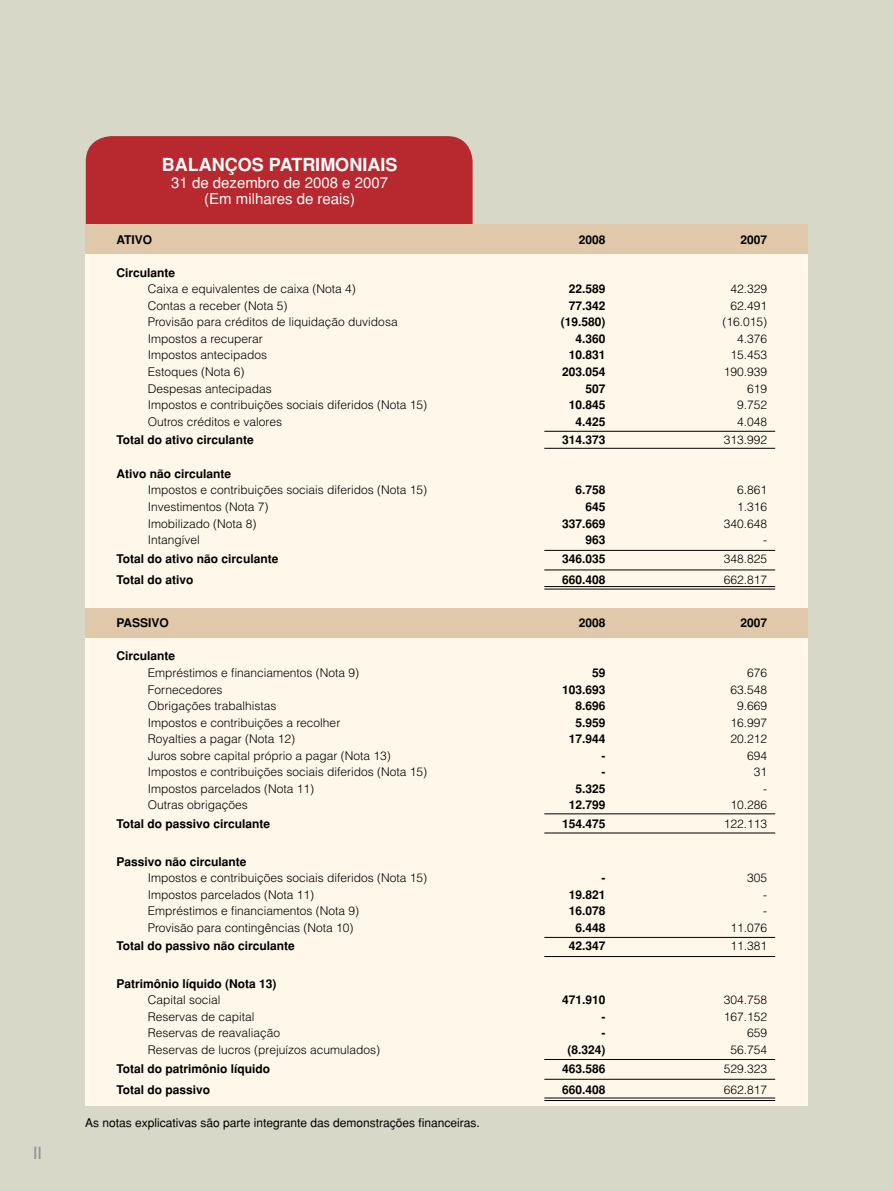
<style>
.page{position:relative;width:893px;height:1191px;background:#d8d8c9}
.page>*{position:absolute;margin:0;border:0;box-sizing:border-box;transform-origin:0 0}
.t1{font:700 18px "Helvetica";color:#fff}
.t2{font:18px "Humanist 521 BT";color:#939598}
.t3{font:15px/16.5px "Helvetica";color:#fff;text-align:center}
.t4{font:300 12px "Helvetica";color:#000}
.t5{font:700 12px "Helvetica";color:#000}
.t6{font:12px "Helvetica";color:#000}
</style>
<div class="page">
<div style="left:85px;top:234px;width:723px;height:872px;background:#fff7ea"></div>
<div style="left:86px;top:136px;width:387px;height:115px;background:#b8292f;border-radius:26px"></div>
<div style="left:85px;top:224px;width:723px;height:30px;background:#e0c9aa"></div>
<div style="left:85px;top:608px;width:723px;height:30px;background:#e0c9aa"></div>
<hr style="left:544px;top:431px;width:231px;height:1px;background:#000">
<hr style="left:544px;top:550px;width:231px;height:1px;background:#000">
<hr style="left:544px;top:569px;width:231px;height:1px;background:#000">
<hr style="left:544px;top:586px;width:231px;height:1px;background:#000">
<hr style="left:544px;top:589px;width:231px;height:1px;background:#000">
<hr style="left:544px;top:813px;width:231px;height:1px;background:#000">
<hr style="left:544px;top:937px;width:231px;height:1px;background:#000">
<hr style="left:544px;top:1079px;width:231px;height:1px;background:#000">
<hr style="left:544px;top:1059px;width:231px;height:1px;background:#000">
<hr style="left:544px;top:1097px;width:231px;height:1px;background:#000">
<hr style="left:544px;top:1100px;width:231px;height:1px;background:#000">
<hr style="left:544px;top:448px;width:231px;height:1px;background:#000">
<hr style="left:544px;top:832px;width:231px;height:1px;background:#000">
<hr style="left:544px;top:956px;width:231px;height:1px;background:#000">
<h1 class="t2" style="left:33px;top:1141px;width:10px">II</h1>
<h1 class="t1" style="left:162px;top:154px;width:237px">Balanços patrimoniais</h1>
<p class="t3" style="left:171px;top:174px;width:218px">31 de dezembro de 2008 e 2007 (Em milhares de reais)</p>
<p class="t5" style="left:117px;top:232px;width:37px">Ativo</p>
<p class="t5" style="left:579px;top:232px;width:28px">2008</p>
<p class="t5" style="left:740px;top:232px;width:28px">2007</p>
<p class="t5" style="left:117px;top:265px;width:60px">Circulante</p>
<p class="t4" style="left:148px;top:281px;width:210px">Caixa e equivalentes de caixa (Nota 4)</p>
<p class="t5" style="left:569px;top:282px;width:38px">22.589</p>
<p class="t4" style="left:730px;top:281px;width:38px">42.329</p>
<p class="t4" style="left:148px;top:298px;width:141px">Contas a receber (Nota 5)</p>
<p class="t5" style="left:569px;top:298px;width:38px">77.342</p>
<p class="t4" style="left:730px;top:298px;width:38px">62.491</p>
<p class="t4" style="left:148px;top:314px;width:251px">Provisão para créditos de liquidação duvidosa</p>
<p class="t5" style="left:561px;top:315px;width:46px">(19.580)</p>
<p class="t4" style="left:722px;top:314px;width:46px">(16.015)</p>
<p class="t4" style="left:148px;top:331px;width:117px">Impostos a recuperar</p>
<p class="t5" style="left:575px;top:332px;width:32px">4.360</p>
<p class="t4" style="left:737px;top:331px;width:32px">4.376</p>
<p class="t4" style="left:148px;top:348px;width:121px">Impostos antecipados</p>
<p class="t5" style="left:569px;top:348px;width:38px">10.831</p>
<p class="t4" style="left:730px;top:348px;width:38px">15.453</p>
<p class="t4" style="left:148px;top:364px;width:98px">Estoques (Nota 6)</p>
<p class="t5" style="left:562px;top:365px;width:45px">203.054</p>
<p class="t4" style="left:724px;top:364px;width:45px">190.939</p>
<p class="t4" style="left:148px;top:381px;width:126px">Despesas antecipadas</p>
<p class="t5" style="left:585px;top:381px;width:22px">507</p>
<p class="t4" style="left:747px;top:381px;width:22px">619</p>
<p class="t4" style="left:148px;top:397px;width:281px">Impostos e contribuições sociais diferidos (Nota 15)</p>
<p class="t5" style="left:569px;top:398px;width:38px">10.845</p>
<p class="t4" style="left:737px;top:397px;width:32px">9.752</p>
<p class="t4" style="left:148px;top:414px;width:136px">Outros créditos e valores</p>
<p class="t5" style="left:575px;top:414px;width:32px">4.425</p>
<p class="t4" style="left:737px;top:414px;width:32px">4.048</p>
<p class="t5" style="left:117px;top:433px;width:139px">Total do ativo circulante</p>
<p class="t5" style="left:562px;top:433px;width:45px">314.373</p>
<p class="t4" style="left:724px;top:432px;width:45px">313.992</p>
<p class="t5" style="left:117px;top:467px;width:116px">Ativo não circulante</p>
<p class="t4" style="left:148px;top:483px;width:281px">Impostos e contribuições sociais diferidos (Nota 15)</p>
<p class="t5" style="left:575px;top:483px;width:32px">6.758</p>
<p class="t4" style="left:737px;top:483px;width:32px">6.861</p>
<p class="t4" style="left:148px;top:499px;width:122px">Investimentos (Nota 7)</p>
<p class="t5" style="left:585px;top:500px;width:22px">645</p>
<p class="t4" style="left:737px;top:499px;width:32px">1.316</p>
<p class="t4" style="left:148px;top:516px;width:110px">Imobilizado (Nota 8)</p>
<p class="t5" style="left:562px;top:516px;width:45px">337.669</p>
<p class="t4" style="left:724px;top:516px;width:45px">340.648</p>
<p class="t4" style="left:148px;top:532px;width:54px">Intangível</p>
<p class="t5" style="left:585px;top:533px;width:22px">963</p>
<p class="t4" style="left:763px;top:532px;width:5px">-</p>
<p class="t5" style="left:117px;top:551px;width:163px">Total do ativo não circulante</p>
<p class="t5" style="left:562px;top:551px;width:45px">346.035</p>
<p class="t4" style="left:724px;top:551px;width:45px">348.825</p>
<p class="t5" style="left:117px;top:572px;width:79px">Total do ativo</p>
<p class="t5" style="left:562px;top:572px;width:45px">660.408</p>
<p class="t4" style="left:724px;top:572px;width:45px">662.817</p>
<p class="t5" style="left:117px;top:616px;width:54px">Passivo</p>
<p class="t5" style="left:579px;top:616px;width:28px">2008</p>
<p class="t5" style="left:740px;top:616px;width:28px">2007</p>
<p class="t5" style="left:117px;top:649px;width:60px">Circulante</p>
<p class="t4" style="left:148px;top:665px;width:213px">Empréstimos e financiamentos (Nota 9)</p>
<p class="t5" style="left:592px;top:666px;width:15px">59</p>
<p class="t4" style="left:747px;top:665px;width:22px">676</p>
<p class="t4" style="left:148px;top:682px;width:76px">Fornecedores</p>
<p class="t5" style="left:562px;top:682px;width:45px">103.693</p>
<p class="t4" style="left:730px;top:682px;width:38px">63.548</p>
<p class="t4" style="left:148px;top:698px;width:130px">Obrigações trabalhistas</p>
<p class="t5" style="left:575px;top:699px;width:32px">8.696</p>
<p class="t4" style="left:737px;top:698px;width:32px">9.669</p>
<p class="t4" style="left:148px;top:715px;width:194px">Impostos e contribuições a recolher</p>
<p class="t5" style="left:575px;top:715px;width:32px">5.959</p>
<p class="t4" style="left:730px;top:715px;width:38px">16.997</p>
<p class="t4" style="left:148px;top:731px;width:149px">Royalties a pagar (Nota 12)</p>
<p class="t5" style="left:569px;top:732px;width:38px">17.944</p>
<p class="t4" style="left:730px;top:731px;width:38px">20.212</p>
<p class="t4" style="left:148px;top:748px;width:244px">Juros sobre capital próprio a pagar (Nota 13)</p>
<p class="t5" style="left:602px;top:748px;width:5px">-</p>
<p class="t4" style="left:747px;top:748px;width:22px">694</p>
<p class="t4" style="left:148px;top:764px;width:281px">Impostos e contribuições sociais diferidos (Nota 15)</p>
<p class="t5" style="left:601px;top:765px;width:5px">-</p>
<p class="t4" style="left:754px;top:764px;width:15px">31</p>
<p class="t4" style="left:148px;top:781px;width:168px">Impostos parcelados (Nota 11)</p>
<p class="t5" style="left:575px;top:781px;width:32px">5.325</p>
<p class="t4" style="left:763px;top:781px;width:5px">-</p>
<p class="t4" style="left:148px;top:797px;width:102px">Outras obrigações</p>
<p class="t5" style="left:569px;top:798px;width:38px">12.799</p>
<p class="t4" style="left:730px;top:797px;width:38px">10.286</p>
<p class="t5" style="left:116px;top:817px;width:155px">Total do passivo circulante</p>
<p class="t5" style="left:562px;top:817px;width:45px">154.475</p>
<p class="t4" style="left:724px;top:816px;width:45px">122.113</p>
<p class="t5" style="left:116px;top:854px;width:132px">Passivo não circulante</p>
<p class="t4" style="left:148px;top:870px;width:281px">Impostos e contribuições sociais diferidos (Nota 15)</p>
<p class="t5" style="left:601px;top:871px;width:5px">-</p>
<p class="t4" style="left:747px;top:870px;width:22px">305</p>
<p class="t4" style="left:148px;top:887px;width:168px">Impostos parcelados (Nota 11)</p>
<p class="t5" style="left:569px;top:887px;width:38px">19.821</p>
<p class="t4" style="left:763px;top:887px;width:5px">-</p>
<p class="t4" style="left:148px;top:903px;width:213px">Empréstimos e financiamentos (Nota 9)</p>
<p class="t5" style="left:569px;top:904px;width:38px">16.078</p>
<p class="t4" style="left:763px;top:903px;width:5px">-</p>
<p class="t4" style="left:148px;top:920px;width:207px">Provisão para contingências (Nota 10)</p>
<p class="t5" style="left:575px;top:920px;width:32px">6.448</p>
<p class="t4" style="left:730px;top:920px;width:38px">11.076</p>
<p class="t5" style="left:116px;top:939px;width:180px">Total do passivo não circulante</p>
<p class="t5" style="left:569px;top:939px;width:38px">42.347</p>
<p class="t4" style="left:730px;top:938px;width:38px">11.381</p>
<p class="t5" style="left:116px;top:976px;width:162px">Patrimônio líquido (Nota 13)</p>
<p class="t4" style="left:148px;top:992px;width:74px">Capital social</p>
<p class="t5" style="left:562px;top:993px;width:45px">471.910</p>
<p class="t4" style="left:724px;top:992px;width:45px">304.758</p>
<p class="t4" style="left:148px;top:1009px;width:108px">Reservas de capital</p>
<p class="t5" style="left:601px;top:1009px;width:5px">-</p>
<p class="t4" style="left:724px;top:1009px;width:45px">167.152</p>
<p class="t4" style="left:148px;top:1025px;width:134px">Reservas de reavaliação</p>
<p class="t5" style="left:601px;top:1026px;width:5px">-</p>
<p class="t4" style="left:747px;top:1025px;width:22px">659</p>
<p class="t4" style="left:148px;top:1042px;width:234px">Reservas de lucros (prejuízos acumulados)</p>
<p class="t5" style="left:567px;top:1042px;width:40px">(8.324)</p>
<p class="t4" style="left:730px;top:1042px;width:38px">56.754</p>
<p class="t5" style="left:116px;top:1061px;width:155px">Total do patrimônio líquido</p>
<p class="t5" style="left:562px;top:1061px;width:45px">463.586</p>
<p class="t4" style="left:724px;top:1061px;width:45px">529.323</p>
<p class="t5" style="left:116px;top:1082px;width:95px">Total do passivo</p>
<p class="t5" style="left:562px;top:1082px;width:45px">660.408</p>
<p class="t4" style="left:724px;top:1081px;width:45px">662.817</p>
<p class="t6" style="left:85px;top:1115px;width:396px">As notas explicativas são parte integrante das demonstrações financeiras.</p>
</div>
